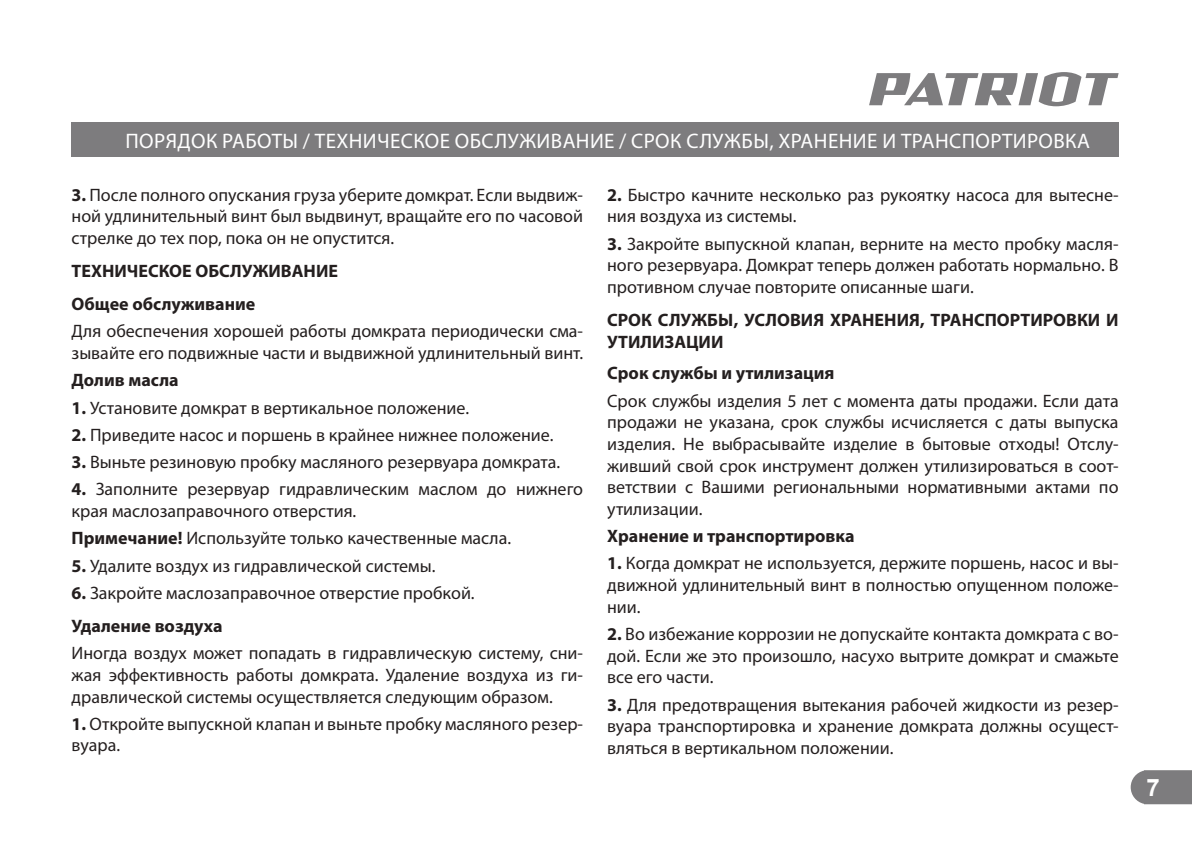
<style>
.page{position:relative;width:1192px;height:842px;background:#fff}
.page>*{position:absolute;margin:0;border:0;box-sizing:border-box;transform-origin:0 0}
.t1{font:700 24px "Arial";color:#fff}
.t2{font:21px "Myriad Pro";letter-spacing:.02em;color:#fff}
.t3{font:18px/21.6px "Myriad Pro";color:#241f1f;text-align:justify}
.t4{font:700 18px/33px "Myriad Pro";color:#241f1f}
.s1{font-weight:700}
</style>
<div class="page">
<svg style="left:1130px;top:770px;width:61px;height:33px;background:#868587"></svg>
<svg style="left:869px;top:72px;width:249px;height:34px"></svg>
<div style="left:72px;top:123px;width:1046px;height:34px;background:#7d7c7e"></div>
<p class="t2" style="left:125px;top:128px;width:966px">ПОРЯДОК РАБОТЫ / ТЕХНИЧЕСКОЕ ОБСЛУЖИВАНИЕ / СРОК СЛУЖБЫ, ХРАНЕНИЕ И ТРАНСПОРТИРОВКА</p>
<p class="t3" style="left:72px;top:183px;width:513px"><span class="s1">3.</span> После полного опускания груза уберите домкрат. Если выдвиж&shy;ной удлинительный винт был выдвинут, вращайте его по часовой стрелке до тех пор, пока он не опустится.</p>
<p class="t4" style="left:72px;top:254px;width:268px">ТЕХНИЧЕСКОЕ ОБСЛУЖИВАНИЕ<br>Общее обслуживание</p>
<p class="t3" style="left:72px;top:320px;width:513px">Для обеспечения хорошей работы домкрата периодически сма&shy;зывайте его подвижные части и выдвижной удлинительный винт.</p>
<p class="t4" style="left:72px;top:363px;width:109px">Долив масла</p>
<p class="t3" style="left:72px;top:396px;width:399px"><span class="s1">1.</span> Установите домкрат в вертикальное положение.</p>
<p class="t3" style="left:72px;top:423px;width:483px"><span class="s1">2.</span> Приведите насос и поршень в крайнее нижнее положение.</p>
<p class="t3" style="left:72px;top:450px;width:490px"><span class="s1">3.</span> Выньте резиновую пробку масляного резервуара домкрата.</p>
<p class="t3" style="left:72px;top:478px;width:513px"><span class="s1">4.</span> Заполните резервуар гидравлическим маслом до нижнего края маслозаправочного отверстия.</p>
<p class="t3" style="left:72px;top:527px;width:441px"><span class="s1">Примечание!</span> Используйте только качественные масла.</p>
<p class="t3" style="left:72px;top:554px;width:365px"><span class="s1">5.</span> Удалите воздух из гидравлической системы.</p>
<p class="t3" style="left:72px;top:575px;width:404px;line-height:33px"><span class="s1">6.</span> Закройте маслозаправочное отверстие пробкой.<br><span class="s1">Удаление воздуха</span></p>
<p class="t3" style="left:72px;top:641px;width:513px">Иногда воздух может попадать в гидравлическую систему, сни&shy;жая эффективность работы домкрата. Удаление воздуха из ги&shy;дравлической системы осуществляется следующим образом.</p>
<p class="t3" style="left:72px;top:712px;width:513px"><span class="s1">1.</span> Откройте выпускной клапан и выньте пробку масляного резер&shy;вуара.</p>
<p class="t3" style="left:607px;top:183px;width:513px"><span class="s1">2.</span> Быстро качните несколько раз рукоятку насоса для вытесне&shy;ния воздуха из системы.</p>
<p class="t3" style="left:607px;top:232px;width:513px"><span class="s1">3.</span> Закройте выпускной клапан, верните на место пробку масля&shy;ного резервуара. Домкрат теперь должен работать нормально. В противном случае повторите описанные шаги.</p>
<p class="t4" style="left:607px;top:309px;width:513px;line-height:21.6px">СРОК СЛУЖБЫ, УСЛОВИЯ ХРАНЕНИЯ, ТРАНСПОРТИРОВКИ И<br>УТИЛИЗАЦИИ</p>
<p class="t4" style="left:607px;top:357px;width:229px">Срок службы и утилизация</p>
<p class="t3" style="left:607px;top:389px;width:513px">Срок службы изделия 5 лет с момента даты продажи. Если дата продажи не указана, срок службы исчисляется с даты выпуска изделия. Не выбрасывайте изделие в бытовые отходы! Отслу&shy;живший свой срок инструмент должен утилизироваться в соот&shy;ветствии с Вашими региональными нормативными актами по утилизации.</p>
<p class="t4" style="left:607px;top:519px;width:249px">Хранение и транспортировка</p>
<p class="t3" style="left:607px;top:552px;width:513px"><span class="s1">1.</span> Когда домкрат не используется, держите поршень, насос и вы&shy;движной удлинительный винт в полностью опущенном положе&shy;нии.</p>
<p class="t3" style="left:607px;top:622px;width:513px"><span class="s1">2.</span> Во избежание коррозии не допускайте контакта домкрата с во&shy;дой. Если же это произошло, насухо вытрите домкрат и смажьте все его части.</p>
<p class="t3" style="left:607px;top:693px;width:513px"><span class="s1">3.</span> Для предотвращения вытекания рабочей жидкости из резер&shy;вуара транспортировка и хранение домкрата должны осущест&shy;вляться в вертикальном положении.</p>
<h1 class="t1" style="left:1146px;top:771px;width:15px">7</h1>
</div>
